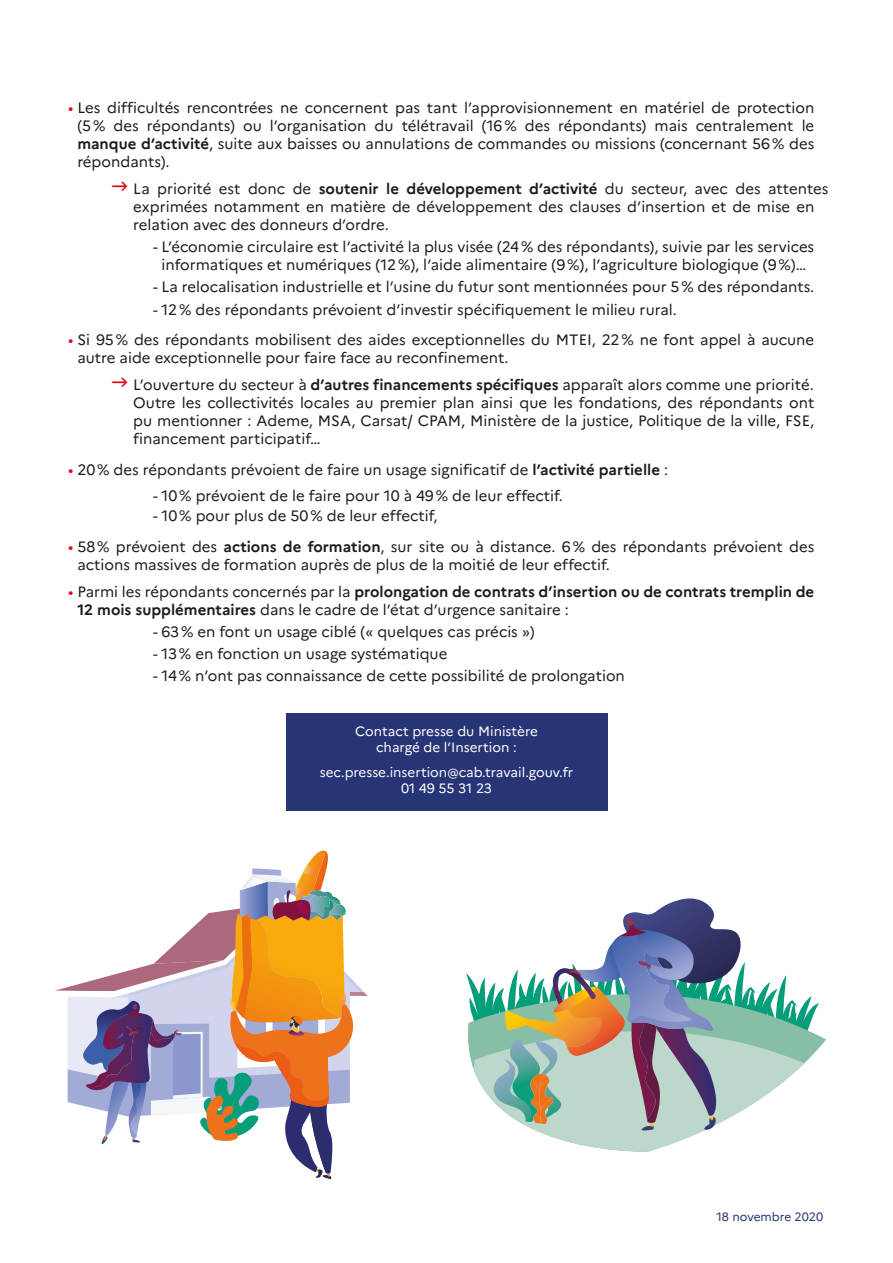
<style>
.page{position:relative;width:893px;height:1263px;background:#fff}
.page>*{position:absolute;margin:0;border:0;box-sizing:border-box;transform-origin:0 0}
.t1{font:15px/18px "Marianne";color:#1d1d1b}
.t2{font:700 15px/18px "Marianne";color:#1d1d1b}
.t3{font:13.5px/16.2px "Marianne";color:#fff;text-align:center}
.t4{font:12px "Marianne";color:#273475}
.s1{color:#e30614}
.s2{font-weight:700}
.s3{font-weight:400;color:#e30614}
.s4{font-weight:400}
</style>
<div class="page">
<svg style="left:55px;top:850px;width:313px;height:329px"></svg>
<svg style="left:535px;top:1130px;width:170px;height:22px;fill:#bcd8ca"></svg>
<svg style="left:466px;top:903px;width:353px;height:227px"></svg>
<div style="left:286px;top:713px;width:321px;height:98px;background:#273475"></div>
<p class="t1" style="left:77px;top:99px;width:738px;text-align:justify;text-indent:-9px"><span class="s1">•</span> Les difficultés rencontrées ne concernent pas tant l’approvisionnement en matériel de protection (5% des répondants) ou l’organisation du télétravail (16% des répondants) mais centralement le <span class="s2">manque d’activité</span>, suite aux baisses ou annulations de commandes ou missions (concernant 56% des répondants).</p>
<p class="t1" style="left:133px;top:179px;width:697px">La priorité est donc de <span class="s2">soutenir le développement d’activité</span> du secteur, avec des attentes exprimées notamment en matière de développement des clauses d’insertion et de mise en relation avec des donneurs d’ordre.</p>
<p class="t1" style="left:153px;top:238px;width:663px;text-align:center">- L’économie circulaire est l’activité la plus visée (24% des répondants), suivie par les services informatiques et numériques (12%), l’aide alimentaire (9%), l’agriculture biologique (9%)…</p>
<p class="t1" style="left:153px;top:278px;width:663px">- La relocalisation industrielle et l’usine du futur sont mentionnées pour 5% des répondants.</p>
<p class="t1" style="left:153px;top:300px;width:525px">- 12% des répondants prévoient d’investir spécifiquement le milieu rural.</p>
<p class="t1" style="left:77px;top:331px;width:738px;text-indent:-9px"><span class="s1">•</span> Si 95% des répondants mobilisent des aides exceptionnelles du MTEI, 22% ne font appel à aucune autre aide exceptionnelle pour faire face au reconfinement.</p>
<p class="t1" style="left:133px;top:375px;width:682px;text-align:justify">L’ouverture du secteur à <span class="s2">d’autres financements spécifiques</span> apparaît alors comme une priorité.<br>Outre les collectivités locales au premier plan ainsi que les fondations, des répondants ont pu mentionner : Ademe, MSA, Carsat/ CPAM, Ministère de la justice, Politique de la ville, FSE, financement participatif…</p>
<p class="t1" style="left:68px;top:460px;width:602px"><span class="s1">•</span> 20% des répondants prévoient de faire un usage significatif de <span class="s2">l’activité partielle</span> :</p>
<p class="t1" style="left:153px;top:487px;width:411px">- 10% prévoient de le faire pour 10 à 49% de leur effectif.</p>
<p class="t1" style="left:153px;top:507px;width:286px">- 10% pour plus de 50% de leur effectif,</p>
<p class="t1" style="left:77px;top:538px;width:738px;text-indent:-9px"><span class="s1">•</span> 58% prévoient des <span class="s2">actions de formation</span>, sur site ou à distance. 6% des répondants prévoient des actions massives de formation auprès de plus de la moitié de leur effectif.</p>
<p class="t2" style="left:77px;top:582px;width:738px;text-indent:-9px"><span class="s3">•</span> <span class="s4">Parmi les répondants concernés par la</span> prolongation de contrats d’insertion ou de contrats tremplin de<br>12 mois supplémentaires <span class="s4">dans le cadre de l’état d’urgence sanitaire :</span></p>
<p class="t1" style="left:153px;top:622px;width:383px">- 63% en font un usage ciblé (« quelques cas précis »)</p>
<p class="t1" style="left:153px;top:645px;width:296px">- 13% en fonction un usage systématique</p>
<p class="t1" style="left:153px;top:667px;width:473px">- 14% n’ont pas connaissance de cette possibilité de prolongation</p>
<p class="t3" style="left:355px;top:723px;width:184px">Contact presse du Ministère chargé de l’Insertion :</p>
<p class="t3" style="left:320px;top:764px;width:255px">sec.presse.insertion@cab.travail.gouv.fr<br>01 49 55 31 23</p>
<p class="t4" style="left:716px;top:1209px;width:108px">18 novembre 2020</p>
</div>
